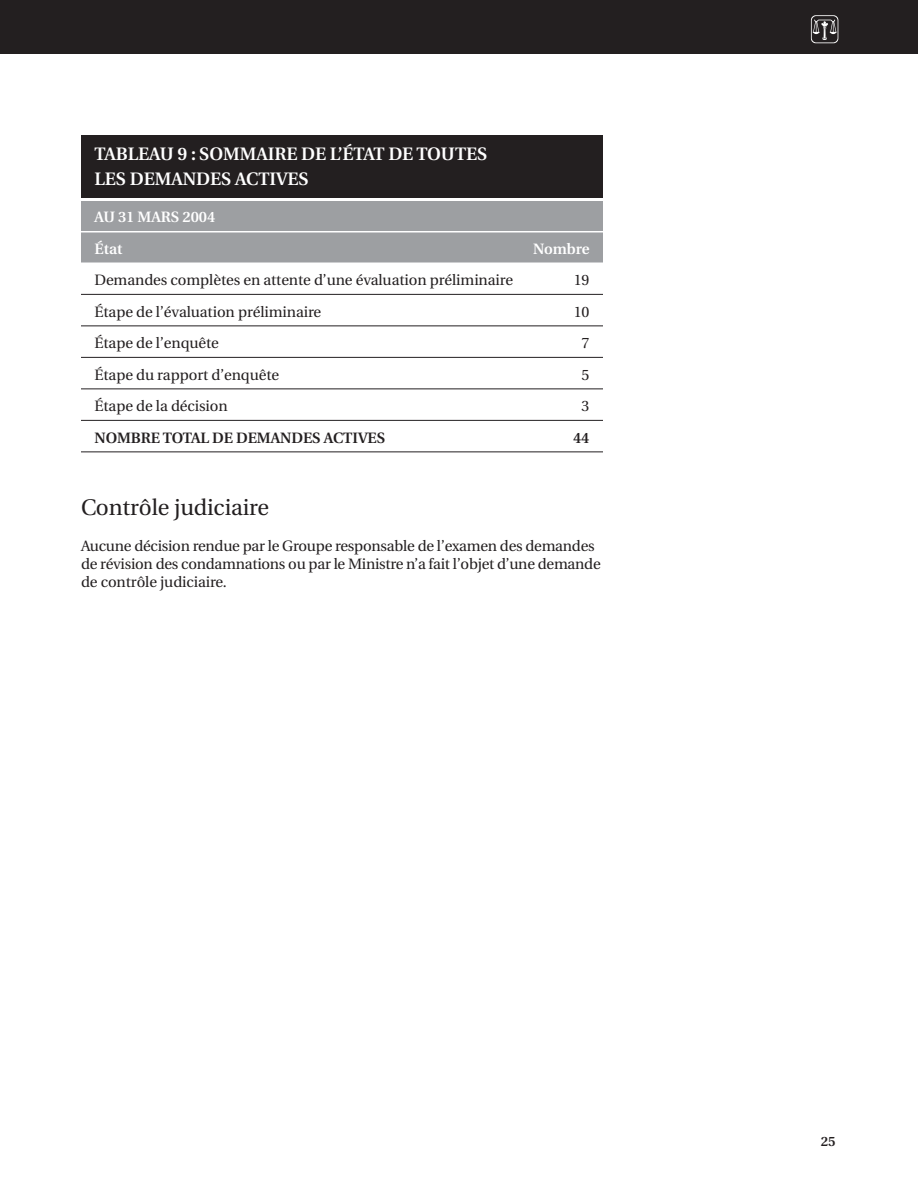
<style>
.page{position:relative;width:918px;height:1188px;background:#fff}
.page>*{position:absolute;margin:0;border:0;box-sizing:border-box;transform-origin:0 0}
.t1{font:22.5px "Utopia";letter-spacing:-.005em;color:#231f20}
.t2{font:600 18px/24px "Utopia";letter-spacing:-.005em;color:#fff}
.t3{font:15px/18px "Utopia";letter-spacing:-.005em;color:#231f20}
.t4{font:600 15px "Utopia";letter-spacing:-.005em;color:#231f20}
.t5{font:600 15px/31.5px "Utopia";letter-spacing:-.005em;color:#fff}
.t6{font:600 13.5px "Utopia";color:#231f20}
</style>
<div class="page">
<div style="left:0;top:0;width:918px;height:54px;background:#231f20"></div>
<svg style="left:811px;top:15px;width:27px;height:28px"></svg>
<div style="left:81px;top:135px;width:522px;height:36px;background:#231f20"></div>
<div style="left:81px;top:171px;width:522px;height:27px;background:#231f20"></div>
<div style="left:81px;top:201px;width:522px;height:30px;background:#9d9fa2"></div>
<div style="left:81px;top:232px;width:522px;height:30px;background:#9d9fa2"></div>
<hr style="left:81px;top:294px;width:522px;height:1px;background:#231f20">
<hr style="left:81px;top:326px;width:522px;height:1px;background:#231f20">
<hr style="left:81px;top:357px;width:522px;height:1px;background:#231f20">
<hr style="left:81px;top:388px;width:522px;height:1px;background:#231f20">
<hr style="left:81px;top:420px;width:522px;height:1px;background:#231f20">
<hr style="left:81px;top:452px;width:522px;height:1px;background:#231f20">
<p class="t2" style="left:94px;top:144px;width:395px">TABLEAU 9 : SOMMAIRE DE L’ÉTAT DE TOUTES<br>LES DEMANDES ACTIVES</p>
<p class="t5" style="left:94px;top:203px;width:122px">AU 31 MARS 2004<br>État</p>
<p class="t5" style="left:533px;top:234px;width:58px">Nombre</p>
<p class="t3" style="left:94px;top:272px;width:420px">Demandes complètes en attente d’une évaluation préliminaire</p>
<p class="t3" style="left:574px;top:272px;width:17px">19</p>
<p class="t3" style="left:94px;top:304px;width:228px">Étape de l’évaluation préliminaire</p>
<p class="t3" style="left:574px;top:304px;width:17px">10</p>
<p class="t3" style="left:94px;top:335px;width:126px">Étape de l’enquête</p>
<p class="t3" style="left:582px;top:335px;width:9px">7</p>
<p class="t3" style="left:94px;top:367px;width:186px">Étape du rapport d’enquête</p>
<p class="t3" style="left:582px;top:367px;width:9px">5</p>
<p class="t3" style="left:94px;top:398px;width:135px">Étape de la décision</p>
<p class="t3" style="left:582px;top:398px;width:9px">3</p>
<p class="t4" style="left:94px;top:431px;width:292px">NOMBRE TOTAL DE DEMANDES ACTIVES</p>
<p class="t4" style="left:573px;top:431px;width:18px">44</p>
<h1 class="t1" style="left:81px;top:498px;width:189px">Contrôle judiciaire</h1>
<p class="t3" style="left:81px;top:538px;width:521px">Aucune décision rendue par le Groupe responsable de l’examen des demandes de révision des condamnations ou par le Ministre n’a fait l’objet d’une demande de contrôle judiciaire.</p>
<p class="t6" style="left:821px;top:1135px;width:16px">25</p>
</div>
